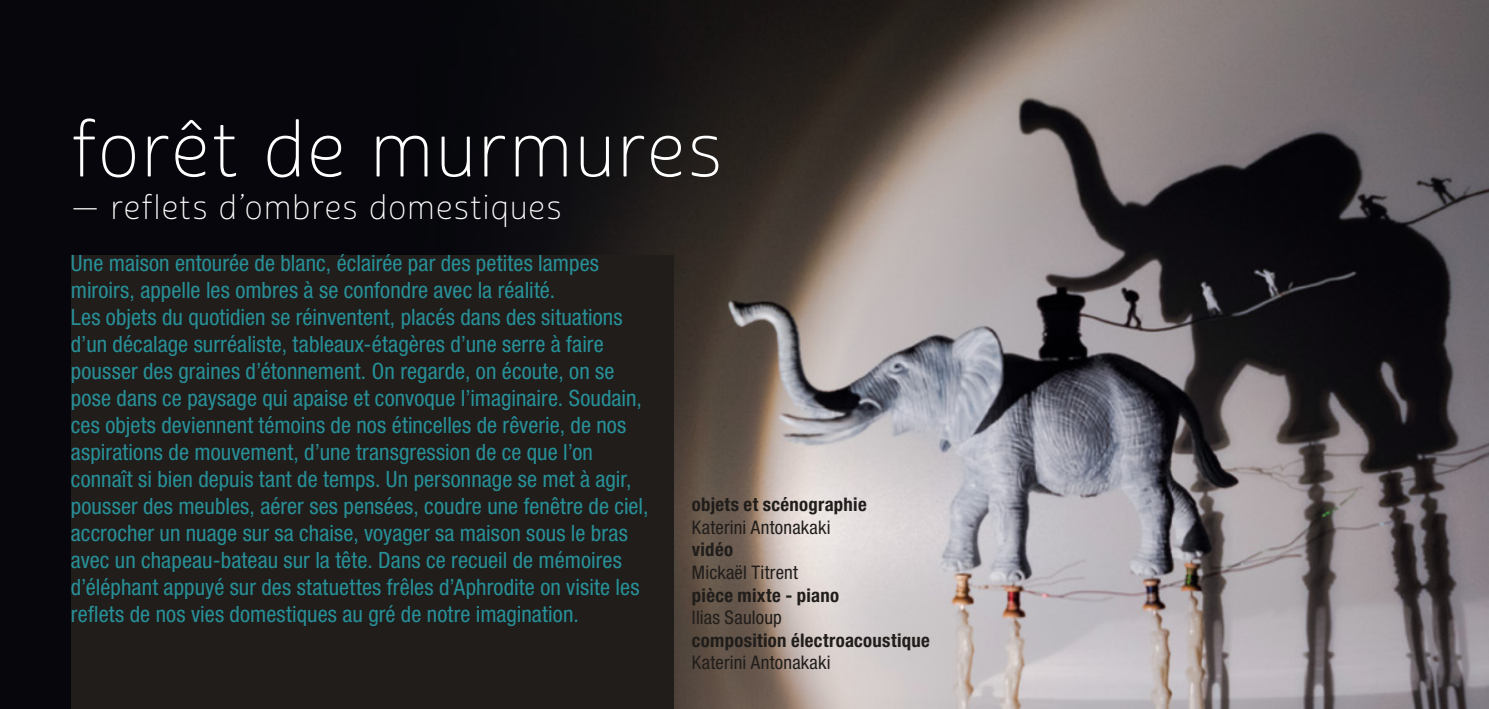
<style>
.page{position:relative;width:1489px;height:709px;background:#fff}
.page>*{position:absolute;margin:0;border:0;box-sizing:border-box;transform-origin:0 0}
.t1{font:75px "Cabrito Sans Nor Thi";letter-spacing:.01em;color:#fff}
.t2{font:32.5px "Cabrito Sans Nor Thi";letter-spacing:.02em;color:#fff}
.t3{font:condensed 22.5px/27px "Helvetica Neue LT Std";letter-spacing:.005em;color:#289098}
.t4{font:700 condensed 18.75px "Helvetica Neue LT Std";letter-spacing:.015em;color:#201d1b}
.t5{font:condensed 18.75px "Helvetica Neue LT Std";letter-spacing:.015em;color:#201d1b}
</style>
<div class="page">
<img style="left:0;top:0;width:1488px;height:709px">
<div style="left:71px;top:255px;width:602px;height:454px;background:#201d1b"></div>
<h1 class="t1" style="left:71px;top:105px;width:653px">forêt de murmures</h1>
<h2 class="t2" style="left:71px;top:188px;width:492px">— reflets d’ombres domestiques</h2>
<p class="t3" style="left:71px;top:250px;width:579px">Une maison entourée de blanc, éclairée par des petites lampes miroirs, appelle les ombres à se confondre avec la réalité.<br>Les objets du quotidien se réinventent, placés dans des situations d’un décalage surréaliste, tableaux-étagères d’une serre à faire pousser des graines d’étonnement. On regarde, on écoute, on se pose dans ce paysage qui apaise et convoque l’imaginaire. Soudain, ces objets deviennent témoins de nos étincelles de rêverie, de nos aspirations de mouvement, d’une transgression de ce que l’on connaît si bien depuis tant de temps. Un personnage se met à agir, pousser des meubles, aérer ses pensées, coudre une fenêtre de ciel, accrocher un nuage sur sa chaise, voyager sa maison sous le bras avec un chapeau-bateau sur la tête. Dans ce recueil de mémoires d’éléphant appuyé sur des statuettes frêles d’Aphrodite on visite les reflets de nos vies domestiques au gré de notre imagination.</p>
<p class="t4" style="left:692px;top:493px;width:176px">objets et scénographie</p>
<p class="t5" style="left:692px;top:516px;width:140px">Katerini Antonakaki</p>
<p class="t4" style="left:692px;top:538px;width:43px">vidéo</p>
<p class="t5" style="left:692px;top:561px;width:108px">Mickaël Titrent</p>
<p class="t4" style="left:692px;top:583px;width:149px">pièce mixte - piano</p>
<p class="t5" style="left:692px;top:606px;width:91px">Ilias Sauloup</p>
<p class="t4" style="left:692px;top:628px;width:239px">composition électroacoustique</p>
<p class="t5" style="left:692px;top:651px;width:140px">Katerini Antonakaki</p>
</div>
